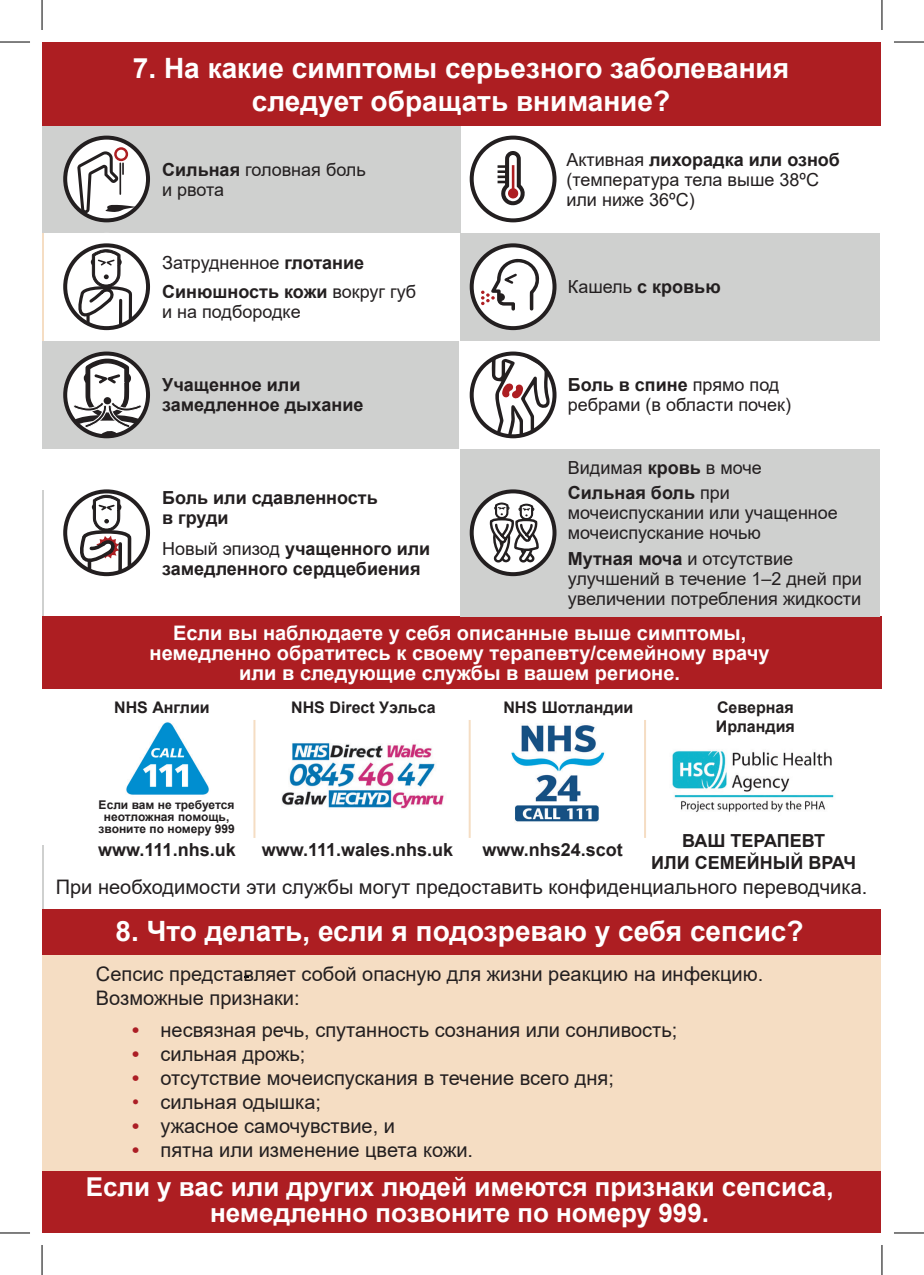
<style>
.page{position:relative;width:924px;height:1275px;background:#fff}
.page>*{position:absolute;margin:0;border:0;box-sizing:border-box;transform-origin:0 0}
.t1{font:700 28px/33.6px "Arial";color:#fff;text-align:center}
.t2{font:700 26px/26px "Arial";color:#fff;text-align:center}
.t3{font:20px/24px "Arial";color:#231f20}
.t4{font:700 20px/20px "Arial";color:#fff;text-align:center}
.t5{font:18px/20px "Arial";color:#231f20}
.t6{font:700 18px/20px "Arial";color:#231f20}
.t7{font:700 16px/19.2px "Arial";color:#231f20}
.t8{font:700 12px/12px "Arial";color:#231f20;text-align:center}
.s1{font-weight:700}
.s2{font-weight:400}
.s3{font-weight:700;color:#ac1e25}
.s4{color:#ac1e25}
</style>
<div class="page">
<hr style="left:42px;top:99px;width:1px;height:346px;background:#f5ddc3">
<hr style="left:42px;top:490px;width:1px;height:185px;background:#cfd0cf">
<hr style="left:42px;top:844px;width:1px;height:108px;background:#cfd0cf">
<div style="left:42px;top:617px;width:839px;height:72px;background:#ad1e22"></div>
<div style="left:42px;top:1170px;width:837px;height:63px;background:#ad1e22"></div>
<img style="left:126px;top:722px;width:83px;height:73px">
<img style="left:281px;top:743px;width:163px;height:66px">
<img style="left:511px;top:725px;width:94px;height:97px">
<img style="left:672px;top:750px;width:162px;height:63px">
<hr style="left:253px;top:720px;width:2px;height:118px;background:#f5ddc3">
<hr style="left:468px;top:720px;width:2px;height:118px;background:#f5ddc3">
<hr style="left:643px;top:720px;width:2px;height:118px;background:#f5ddc3">
<div style="left:42px;top:921px;width:837px;height:249px;background:#f5ddc3"></div>
<div style="left:42px;top:125px;width:418px;height:108px;background:#cfd0cf"></div>
<div style="left:469px;top:136px;width:87px;height:86px;border:4px solid #231f20;border-radius:50%"></div>
<svg style="left:497px;top:151px;width:28px;height:55px"></svg>
<svg style="left:71px;top:249px;width:62px;height:79px"></svg>
<div style="left:63px;top:243px;width:87px;height:87px;border:4px solid #231f20;border-radius:50%"></div>
<svg style="left:65px;top:138px;width:83px;height:82px"></svg>
<div style="left:63px;top:136px;width:87px;height:86px;border:4px solid #231f20;border-radius:50%"></div>
<svg style="left:77px;top:147px;width:58px;height:66px;background:#ccc8c8"></svg>
<div style="left:460px;top:449px;width:419px;height:168px;background:#cfd0cf"></div>
<svg style="left:471px;top:353px;width:83px;height:83px"></svg>
<div style="left:469px;top:351px;width:87px;height:87px;border:4px solid #231f20;border-radius:50%"></div>
<svg style="left:471px;top:491px;width:83px;height:83px"></svg>
<div style="left:469px;top:489px;width:87px;height:87px;border:4px solid #231f20;border-radius:50%"></div>
<svg style="left:488px;top:353px;width:61px;height:224px"></svg>
<svg style="left:65px;top:491px;width:83px;height:83px"></svg>
<svg style="left:73px;top:494px;width:60px;height:80px"></svg>
<div style="left:63px;top:489px;width:87px;height:87px;border:4px solid #231f20;border-radius:50%"></div>
<div style="left:460px;top:233px;width:419px;height:108px;background:#cfd0cf"></div>
<svg style="left:471px;top:245px;width:83px;height:83px;background:#dddcdc"></svg>
<div style="left:469px;top:243px;width:87px;height:87px;border:4px solid #231f20;border-radius:50%"></div>
<svg style="left:481px;top:257px;width:58px;height:54px;background:#d4d1d1"></svg>
<div style="left:42px;top:341px;width:416px;height:108px;background:#cfd0cf"></div>
<svg style="left:65px;top:358px;width:83px;height:78px;background:#b5b4b4"></svg>
<div style="left:63px;top:351px;width:87px;height:87px;border:4px solid #231f20;border-radius:50%"></div>
<div style="left:42px;top:42px;width:837px;height:83px;background:#ad1e22"></div>
<div style="left:42px;top:909px;width:837px;height:46px;background:#ad1e22"></div>
<hr style="left:0;top:42px;width:30px;height:1px;background:#000">
<hr style="left:893px;top:42px;width:30px;height:1px;background:#000">
<hr style="left:0;top:1232px;width:30px;height:1px;background:#000">
<hr style="left:893px;top:1232px;width:30px;height:1px;background:#000">
<hr style="left:42px;top:0;width:1px;height:30px;background:#000">
<hr style="left:42px;top:1245px;width:1px;height:30px;background:#000">
<hr style="left:881px;top:0;width:1px;height:30px;background:#000">
<hr style="left:881px;top:1245px;width:1px;height:30px;background:#000">
<p class="t1" style="left:133px;top:51px;width:657px">7. На какие симптомы серьезного заболевания следует обращать внимание?</p>
<p class="t5" style="left:162px;top:159px;width:205px"><span class="s1">Сильная</span> головная боль и рвота</p>
<p class="t5" style="left:162px;top:253px;width:203px">Затрудненное <span class="s1">глотание</span></p>
<p class="t5" style="left:162px;top:281px;width:255px"><span class="s1">Синюшность кожи</span> вокруг губ и на подбородке</p>
<p class="t6" style="left:162px;top:375px;width:203px">Учащенное или замедленное дыхание</p>
<p class="t6" style="left:162px;top:487px;width:217px">Боль или сдавленность в груди</p>
<p class="t6" style="left:162px;top:539px;width:269px"><span class="s2">Новый эпизод</span> учащенного или замедленного сердцебиения</p>
<p class="t5" style="left:566px;top:149px;width:275px">Активная <span class="s1">лихорадка или озноб </span>(температура тела выше 38ºC или ниже 36ºC)</p>
<p class="t6" style="left:567px;top:277px;width:154px"><span class="s2">Кашель</span> с кровью</p>
<p class="t5" style="left:567px;top:375px;width:225px"><span class="s1">Боль в спине</span> прямо под ребрами (в области почек)</p>
<p class="t5" style="left:567px;top:457px;width:195px">Видимая <span class="s1">кровь</span> в моче</p>
<p class="t5" style="left:567px;top:483px;width:271px"><span class="s1">Сильная боль</span> при мочеиспускании или учащенное мочеиспускание ночью</p>
<p class="t5" style="left:567px;top:548px;width:295px"><span class="s1">Мутная моча</span> и отсутствие улучшений в течение 1–2 дней при увеличении потребления жидкости</p>
<p class="t4" style="left:149px;top:623px;width:621px">Если вы наблюдаете у себя описанные выше симптомы, немедленно обратитесь к своему терапевту/семейному врачу или в следующие службы в вашем регионе.</p>
<p class="t7" style="left:114px;top:698px;width:97px">NHS Англии</p>
<p class="t7" style="left:291px;top:698px;width:146px">NHS Direct Уэльса</p>
<p class="t7" style="left:503px;top:698px;width:131px">NHS Шотландии</p>
<p class="t7" style="left:715px;top:698px;width:80px">Северная<br>Ирландия</p>
<p class="t8" style="left:98px;top:799px;width:138px">Если вам не требуется неотложная помощь, звоните по номеру 999</p>
<p class="t6" style="left:261px;top:839px;width:193px">www.111.wales.nhs.uk</p>
<p class="t6" style="left:482px;top:839px;width:142px">www.nhs24.scot</p>
<p class="t6" style="left:651px;top:830px;width:206px;line-height:21.6px;text-align:center">ВАШ ТЕРАПЕВТ<br>ИЛИ СЕМЕЙНЫЙ ВРАЧ</p>
<p class="t6" style="left:98px;top:839px;width:139px">www.111.nhs.uk</p>
<p class="t3" style="left:56px;top:874px;width:812px">При необходимости эти службы могут предоставить конфиденциального переводчика.</p>
<p class="t1" style="left:115px;top:915px;width:689px">8. Что делать, если я подозреваю у себя сепсис?</p>
<p class="t3" style="left:96px;top:961px;width:668px">Сепсис представляет собой опасную для жизни реакцию на инфекцию.<br>Возможные признаки:</p>
<p class="t3" style="left:132px;top:1018px;width:546px"><span class="s3">•</span> несвязная речь, спутанность сознания или сонливость;</p>
<p class="t3" style="left:132px;top:1042px;width:175px"><span class="s3">•</span> сильная дрожь;</p>
<p class="t3" style="left:132px;top:1066px;width:483px"><span class="s3">•</span> отсутствие мочеиспускания в течение всего дня;</p>
<p class="t3" style="left:132px;top:1090px;width:190px"><span class="s4">•</span> сильная одышка;</p>
<p class="t3" style="left:132px;top:1114px;width:264px"><span class="s3">•</span> ужасное самочувствие, и</p>
<p class="t3" style="left:132px;top:1138px;width:342px"><span class="s3">•</span> пятна или изменение цвета кожи.</p>
<p class="t2" style="left:86px;top:1174px;width:749px">Если у вас или других людей имеются признаки сепсиса, немедленно позвоните по номеру 999.</p>
</div>
